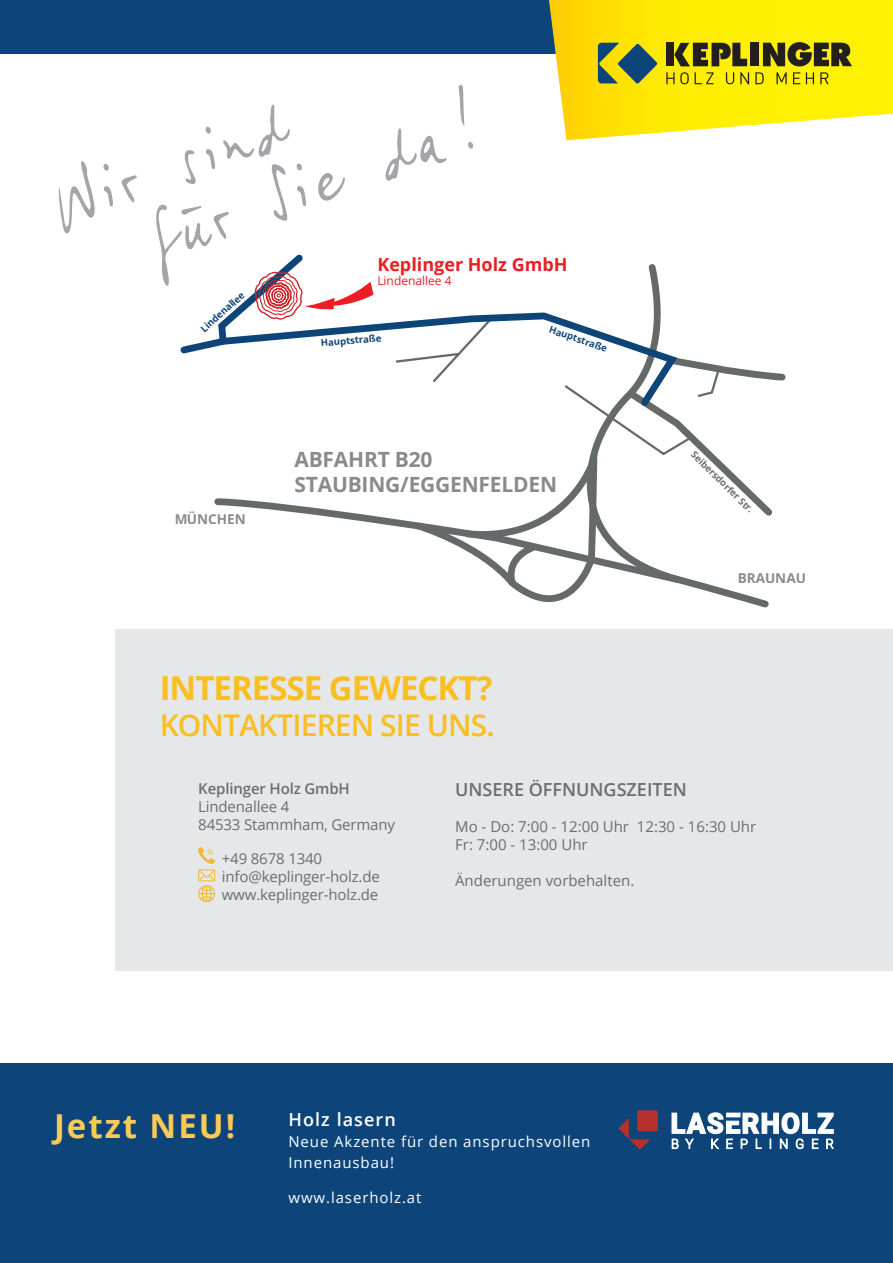
<style>
.page{position:relative;width:893px;height:1263px;background:#fff}
.page>*{position:absolute;margin:0;border:0;box-sizing:border-box;transform-origin:0 0}
.t1{font:75px/65.7px "Bettis Hand One";color:#a4a5a9;scale:.8 1}
.t2{font:700 33px "Open Sans";letter-spacing:-.03em;color:#f9bf20}
.t3{font:700 33px "Open Sans";letter-spacing:.06em;color:#faca57}
.t4{font:600 30px "Open Sans";letter-spacing:-.03em;color:#f9bf20}
.t5{font:700 21px/25.2px "Open Sans";letter-spacing:-.01em;color:#6c6d70}
.t6{font:600 18px "Open Sans";color:#6c6d70}
.t7{font:700 18px "Open Sans";color:#ee1d23}
.t8{font:600 18px "Open Sans";letter-spacing:.06em;color:#fff}
.t9{font:15px/18px "Open Sans";letter-spacing:-.01em;color:#6c6d70}
.t10{font:15px/21px "Open Sans";letter-spacing:.06em;color:#fff}
.t11{font:600 15px "Open Sans";letter-spacing:-.01em;color:#6c6d70}
.t12{font:700 13.65px "Open Sans";color:#6c6d70}
.t13{font:12px "Open Sans";color:#ee1d23}
.t14{font:700 9.45px "Open Sans";color:#0d457a}
.t15{font:700 9.45px "Open Sans";color:#6c6d70}
</style>
<div class="page">
<div style="left:0;top:0;width:893px;height:54px;background:#0d457a"></div>
<div style="left:115px;top:629px;width:778px;height:342px;background:#e6e7e9"></div>
<div style="left:0;top:1063px;width:893px;height:200px;background:#0d457a"></div>
<svg style="left:198px;top:847px;width:17px;height:55px"></svg>
<svg style="left:671px;top:1112px;width:163px;height:38px"></svg>
<svg style="left:619px;top:1118px;width:31px;height:31px"></svg>
<div style="left:637px;top:1110px;width:21px;height:21px;background:#b5302b"></div>
<svg style="left:180px;top:272px;width:606px;height:336px"></svg>
<svg style="left:549px;top:0;width:344px;height:140px;background:#fdea23"></svg>
<svg style="left:598px;top:43px;width:60px;height:41px;background:#82923e"></svg>
<svg style="left:674px;top:43px;width:73px;height:23px;background:#746c14"></svg>
<div style="left:751px;top:43px;width:8px;height:23px;background:#231f20"></div>
<div style="left:666px;top:43px;width:8px;height:23px;background:#231f20"></div>
<svg style="left:763px;top:42px;width:89px;height:24px;background:#605a17"></svg>
<svg style="left:666px;top:72px;width:48px;height:12px"></svg>
<svg style="left:726px;top:72px;width:8px;height:12px"></svg>
<svg style="left:740px;top:72px;width:9px;height:12px"></svg>
<svg style="left:755px;top:72px;width:9px;height:12px"></svg>
<svg style="left:776px;top:72px;width:11px;height:12px"></svg>
<svg style="left:793px;top:72px;width:7px;height:12px"></svg>
<svg style="left:806px;top:72px;width:8px;height:12px"></svg>
<svg style="left:820px;top:72px;width:9px;height:12px"></svg>
<h1 class="t1" style="left:119px;top:144px;width:425px;text-indent:-83px;rotate:-20deg">Wir sind<br>für Sie da!</h1>
<p class="t7" style="left:377px;top:251px;width:192px">Keplinger Holz GmbH</p>
<p class="t13" style="left:377px;top:273px;width:76px">Lindenallee 4</p>
<p class="t14" style="left:198px;top:325px;width:57px;rotate:-42deg">Lindenallee</p>
<p class="t12" style="left:174px;top:509px;width:73px">MÜNCHEN</p>
<p class="t14" style="left:320px;top:336px;width:62px;rotate:-5deg">Hauptstraße</p>
<p class="t14" style="left:552px;top:323px;width:62px;rotate:19deg">Hauptstraße</p>
<h3 class="t5" style="left:294px;top:446px;width:264px">ABFAHRT B20<br>STAUBING/EGGENFELDEN</h3>
<h2 class="t2" style="left:160px;top:665px;width:334px">INTERESSE GEWECKT?</h2>
<h3 class="t4" style="left:160px;top:705px;width:337px">KONTAKTIEREN SIE UNS.</h3>
<p class="t15" style="left:698px;top:448px;width:85px;rotate:45deg">Seibersdorfer Str.</p>
<p class="t12" style="left:738px;top:568px;width:70px">BRAUNAU</p>
<p class="t11" style="left:198px;top:778px;width:153px">Keplinger Holz GmbH</p>
<p class="t9" style="left:198px;top:797px;width:198px">Lindenallee 4<br>84533 Stammham, Germany</p>
<p class="t9" style="left:222px;top:849px;width:160px">+49 8678 1340 info@keplinger-holz.de www.keplinger-holz.de</p>
<p class="t6" style="left:455px;top:777px;width:233px">UNSERE ÖFFNUNGSZEITEN</p>
<p class="t9" style="left:455px;top:817px;width:303px">Mo - Do: 7:00 - 12:00 Uhr 12:30 - 16:30 Uhr<br>Fr: 7:00 - 13:00 Uhr</p>
<p class="t9" style="left:455px;top:871px;width:181px">Änderungen vorbehalten.</p>
<h2 class="t3" style="left:54px;top:1102px;width:183px">Jetzt NEU!</h2>
<p class="t8" style="left:288px;top:1107px;width:109px">Holz lasern</p>
<p class="t10" style="left:288px;top:1131px;width:303px">Neue Akzente für den anspruchsvollen<br>Innenausbau!</p>
<p class="t10" style="left:288px;top:1186px;width:135px">www.laserholz.at</p>
</div>
